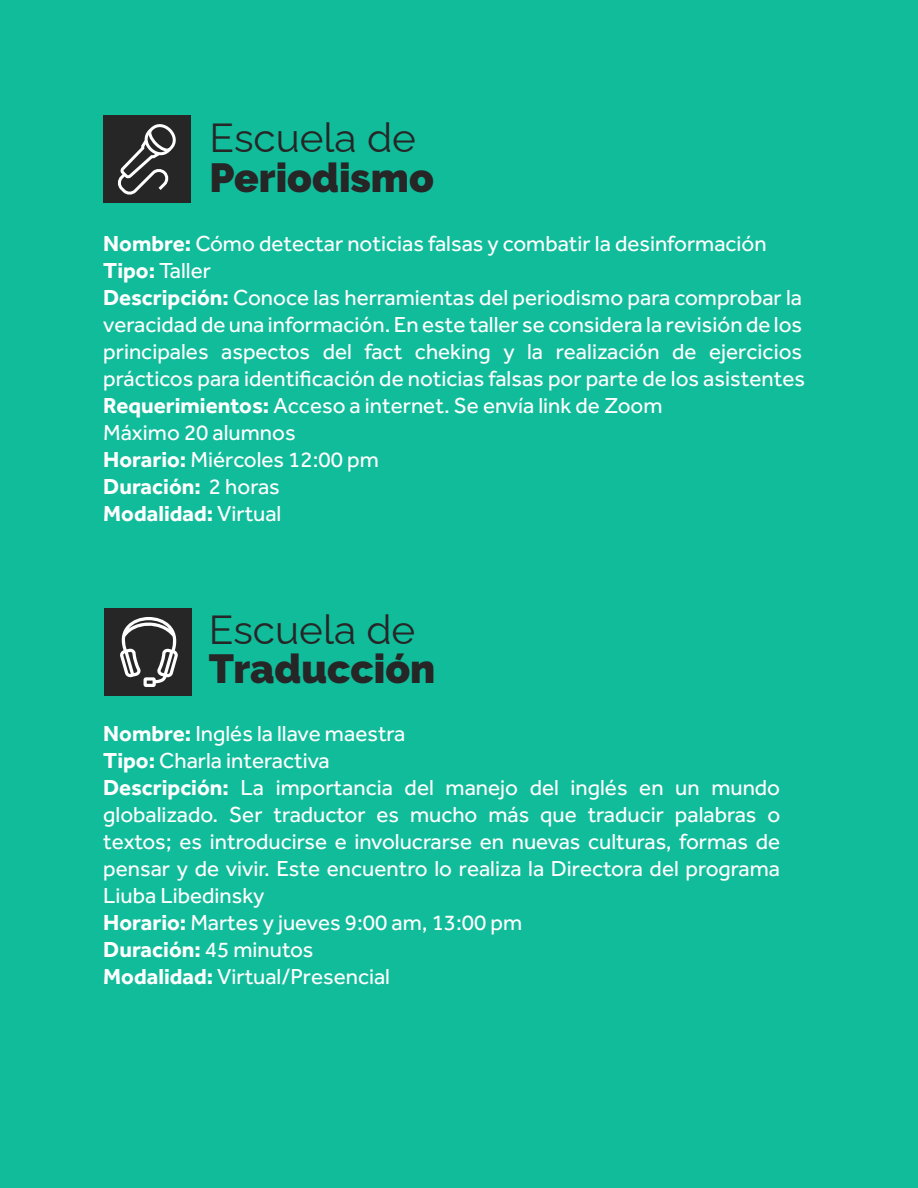
<style>
.page{position:relative;width:918px;height:1188px;background:#11bc9b}
.page>*{position:absolute;margin:0;border:0;box-sizing:border-box;transform-origin:0 0}
.t1{font:900 40.5px "Raleway";color:#262626}
.t2{font:100 40.5px "Raleway";color:#262626}
.t3{font:22.5px/27px "Effra";color:#fff}
.s1{font-weight:700}
</style>
<div class="page">
<div style="left:104px;top:608px;width:87px;height:87px;background:#262626"></div>
<svg style="left:120px;top:617px;width:58px;height:70px"></svg>
<div style="left:103px;top:116px;width:87px;height:87px;background:#262626"></div>
<svg style="left:118px;top:124px;width:58px;height:71px"></svg>
<h1 class="t2" style="left:209px;top:105px;width:208px">Escuela de</h1>
<h1 class="t1" style="left:209px;top:155px;width:226px">Periodismo</h1>
<p class="t3" style="left:103px;top:230px;width:703px"><span class="s1">Nombre:</span> Cómo detectar noticias falsas y combatir la desinformación <span class="s1">Tipo:</span> Taller<br><span class="s1">Descripción:</span> Conoce las herramientas del periodismo para comprobar la veracidad de una información. En este taller se considera la revisión de los principales aspectos del fact cheking y la realización de ejercicios prácticos para identificación de noticias falsas por parte de los asistentes <span class="s1">Requerimientos:</span> Acceso a internet. Se envía link de Zoom<br>Máximo 20 alumnos<br><span class="s1">Horario:</span> Miércoles 12:00 pm<br><span class="s1">Duración:</span> 2 horas<br><span class="s1">Modalidad:</span> Virtual</p>
<h1 class="t2" style="left:209px;top:597px;width:208px">Escuela de</h1>
<h1 class="t1" style="left:209px;top:645px;width:228px">Traducción</h1>
<p class="t3" style="left:103px;top:720px;width:678px"><span class="s1">Nombre:</span> Inglés la llave maestra<br><span class="s1">Tipo:</span> Charla interactiva<br><span class="s1">Descripción:</span> La importancia del manejo del inglés en un mundo globalizado. Ser traductor es mucho más que traducir palabras o textos; es introducirse e involucrarse en nuevas culturas, formas de pensar y de vivir. Este encuentro lo realiza la Directora del programa Liuba Libedinsky<br><span class="s1">Horario:</span> Martes y jueves 9:00 am, 13:00 pm<br><span class="s1">Duración:</span> 45 minutos<br><span class="s1">Modalidad:</span> Virtual/Presencial</p>
</div>
